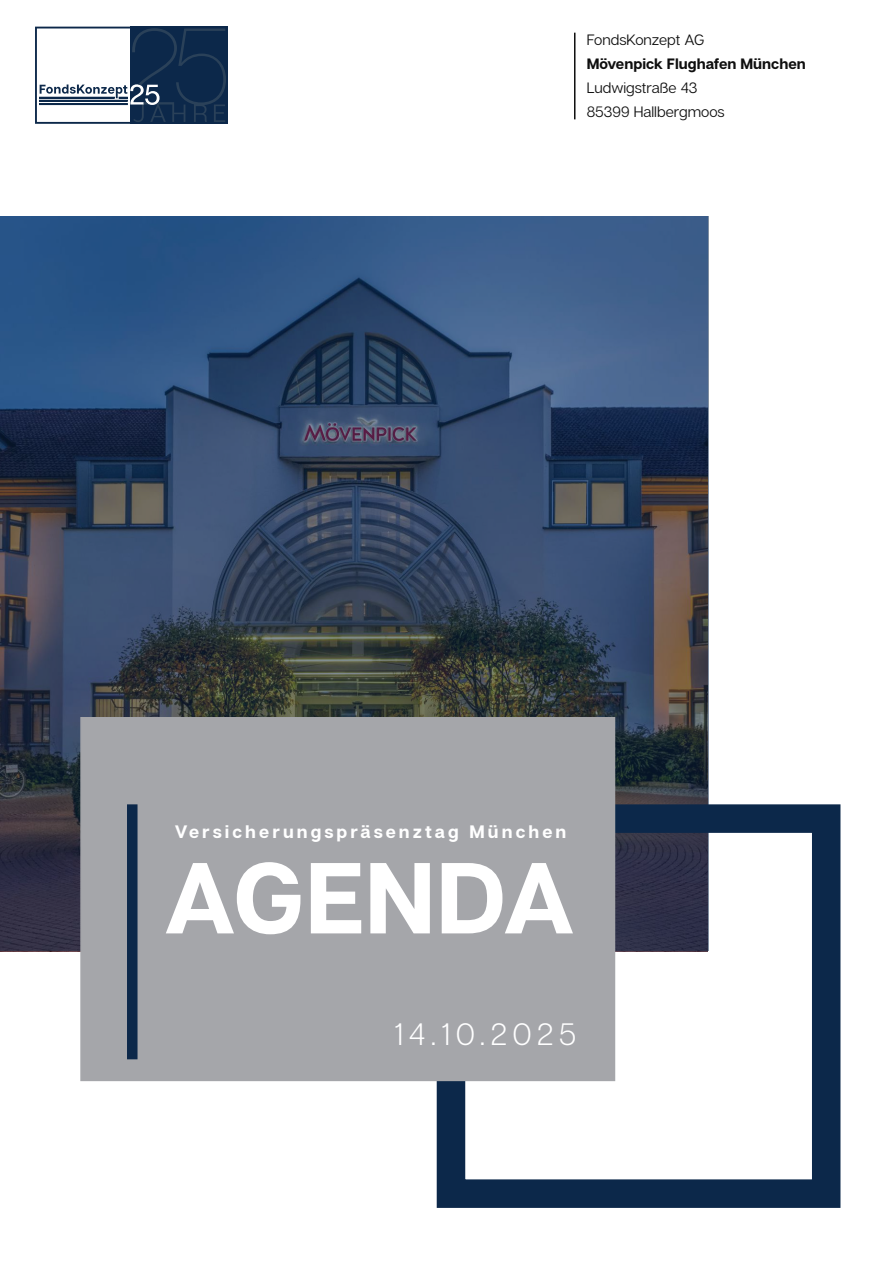
<style>
.page{position:relative;width:894px;height:1263px;background:#fff}
.page>*{position:absolute;margin:0;border:0;box-sizing:border-box;transform-origin:0 0}
.Paragraph_Style_22{font:700 100.5px "Articulat CF";letter-spacing:.01em;color:#fff}
.Paragraph_Style_24{font:300 30.9px "Articulat CF";letter-spacing:.17em;color:#fff}
.Paragraph_Style_24-2{font:700 18px "Articulat CF";letter-spacing:.17em;color:#fff}
.Paragraph_Style_3{font:700 15px/24px "Articulat CF";color:#0f0f0f}
.Paragraph_Style_3-2{font:15px "Articulat CF";color:#0f0f0f}
.s1{font-weight:400}
</style>
<div class="page">
<svg style="left:0;top:217px;width:708px;height:734px;background:#354863"></svg>
<div style="left:436px;top:804px;width:404px;height:403px;border:28px solid #0c284a"></div>
<hr style="left:573px;top:33px;width:2px;height:86px;background:#0f0f0f">
<svg style="left:35px;top:27px;width:191px;height:97px"></svg>
<div style="left:80px;top:717px;width:535px;height:364px;background:#a5a6aa"></div>
<div style="left:127px;top:804px;width:10px;height:255px;background:#0c284a"></div>
<p class="Paragraph_Style_3" style="left:586px;top:28px;width:220px"><span class="s1">FondsKonzept AG<br></span>Mövenpick Flughafen München</p>
<p class="Paragraph_Style_3-2" style="left:586px;top:79px;width:112px">Ludwigstraße 43</p>
<p class="Paragraph_Style_3-2" style="left:586px;top:103px;width:139px">85399 Hallbergmoos</p>
<p class="Paragraph_Style_24-2" style="left:175px;top:820px;width:393px">Versicherungspräsenztag München</p>
<p class="Paragraph_Style_22" style="left:163px;top:837px;width:413px">AGENDA</p>
<p class="Paragraph_Style_24" style="left:394px;top:1016px;width:183px">14.10.2025</p>
</div>
